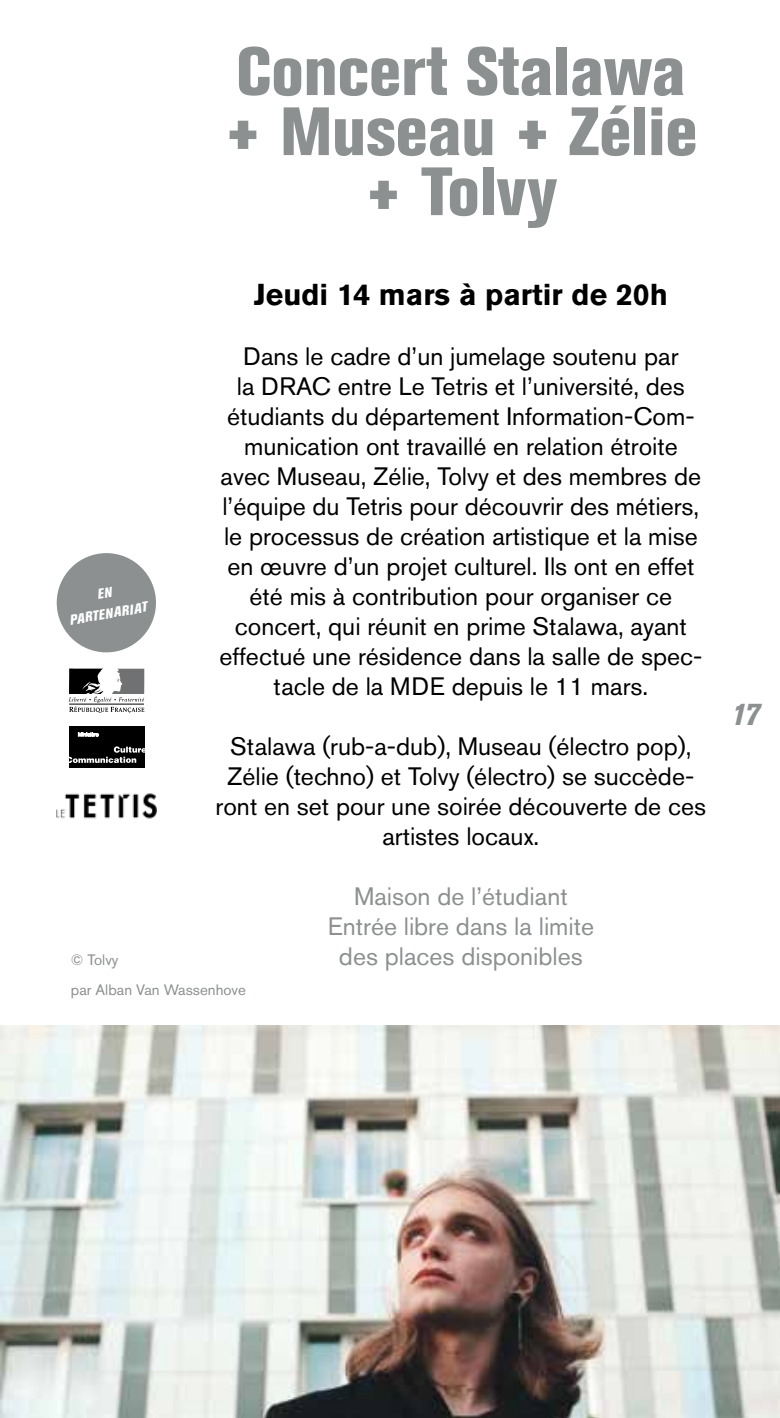
<style>
.page{position:relative;width:780px;height:1418px;background:#fff}
.page>*{position:absolute;margin:0;border:0;box-sizing:border-box;transform-origin:0 0}
.t1{font:800 condensed 67.5px/60px "Akzidenz Grotesk Pro";color:#8c9091;text-align:center}
.t2{font:700 30px "Akzidenz Grotesk Pro";color:#000}
.t3{font:italic 800 condensed 30px "Akzidenz Grotesk Pro";color:#8c9091}
.t4{font:25px/30px "Akzidenz Grotesk Pro";color:#000;text-align:center}
.t5{font:25px/30px "Akzidenz Grotesk Pro";color:#8c9091;text-align:center}
.t6{font:15px "Akzidenz Grotesk Pro";color:#8c9091}
.t7{font:italic 800 condensed 14px/21px "Akzidenz Grotesk Pro";color:#fff;text-align:center}
</style>
<div class="page">
<img style="left:0;top:1025px;width:780px;height:392px">
<div style="left:57px;top:553px;width:99px;height:99px;background:#8c9091;border-radius:50%"></div>
<svg style="left:69px;top:668px;width:75px;height:45px"></svg>
<div style="left:69px;top:726px;width:75px;height:42px;background:#000"></div>
<svg style="left:69px;top:746px;width:76px;height:17px"></svg>
<svg style="left:78px;top:732px;width:20px;height:4px"></svg>
<img style="left:57px;top:793px;width:99px;height:26px">
<p class="t7" style="left:64px;top:589px;width:80px;rotate:-10deg">EN<br>PARTENARIAT</p>
<h1 class="t1" style="left:224px;top:40px;width:475px">Concert Stalawa + Museau + Zélie + Tolvy</h1>
<p class="t2" style="left:254px;top:275px;width:415px">Jeudi 14 mars à partir de 20h</p>
<p class="t4" style="left:219px;top:341px;width:484px">Dans le cadre d’un jumelage soutenu par<br>la DRAC entre Le Tetris et l’université, des étudiants du département Information-Com&shy;munication ont travaillé en relation étroite avec Museau, Zélie, Tolvy et des membres de l’équipe du Tetris pour découvrir des métiers, le processus de création artistique et la mise en œuvre d’un projet culturel. Ils ont en effet été mis à contribution pour organiser ce concert, qui réunit en prime Stalawa, ayant effectué une résidence dans la salle de spec&shy;tacle de la MDE depuis le 11 mars.</p>
<p class="t4" style="left:215px;top:731px;width:492px">Stalawa (rub-a-dub), Museau (électro pop), Zélie (techno) et Tolvy (électro) se succède&shy;ront en set pour une soirée découverte de ces artistes locaux.</p>
<p class="t5" style="left:328px;top:881px;width:268px">Maison de l’étudiant<br>Entrée libre dans la limite</p>
<p class="t6" style="left:71px;top:950px;width:49px">© Tolvy</p>
<p class="t5" style="left:339px;top:941px;width:245px">des places disponibles</p>
<p class="t6" style="left:71px;top:980px;width:177px">par Alban Van Wassenhove</p>
<p class="t3" style="left:729px;top:695px;width:31px">17</p>
</div>
